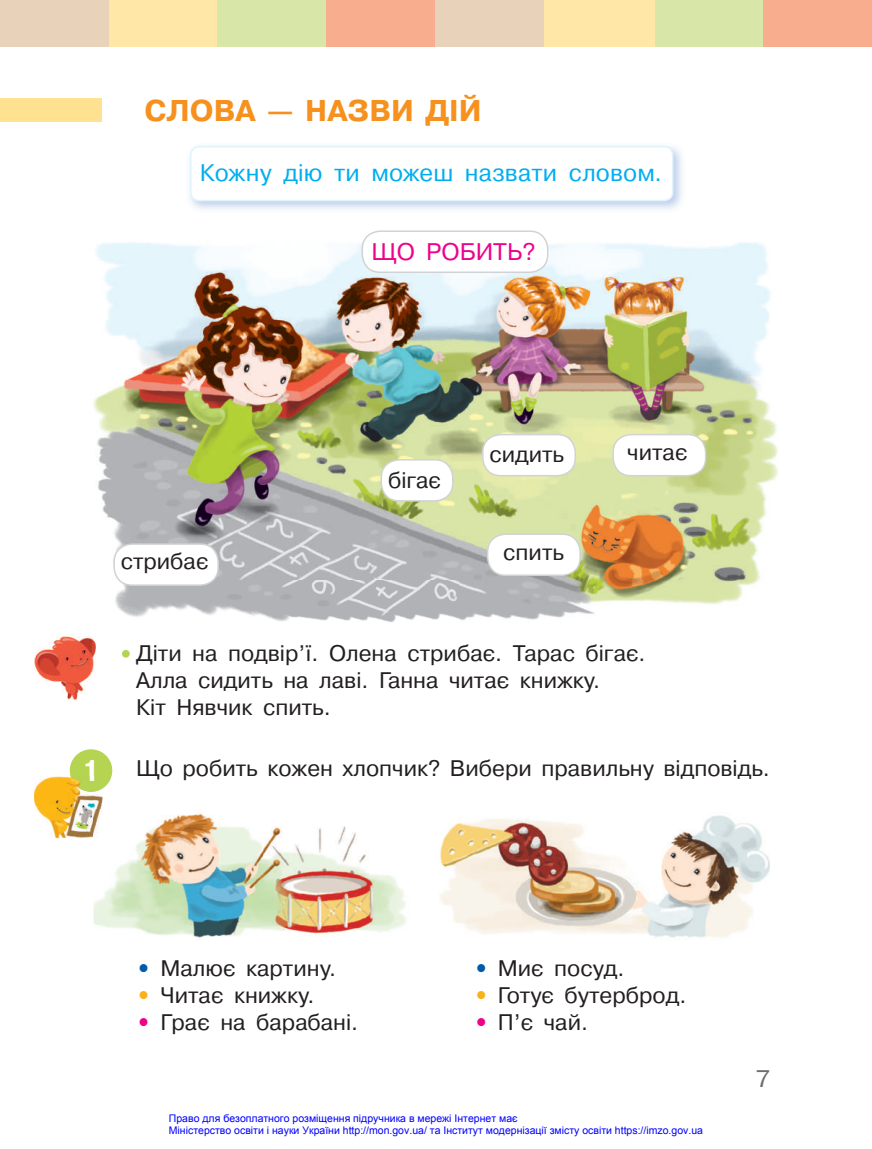
<style>
.page{position:relative;width:872px;height:1149px;background:#fff}
.page>*{position:absolute;margin:0;border:0;box-sizing:border-box;transform-origin:0 0}
.t1{font:700 30px "Pragmatica C";color:#f6911e}
.t2{font:700 30px "Pragmatica Cond C";color:#fff}
.t3{font:24px "Pragmatica C";letter-spacing:.005em;color:#00aeef}
.t4{font:24px "Pragmatica C";color:#ed028c}
.t5{font:24px "Pragmatica C";color:#6c6d70}
.t6{font:22.5px/27px "Pragmatica C";color:#231f20}
.t7{font:10.5px/12.6px "Arial";color:#00f}
.s1{color:#015aaa}
.s2{color:#fbb017}
.s3{color:#ed028c}
</style>
<div class="page">
<div style="left:109px;top:0;width:108px;height:47px;background:#ffe7a7"></div>
<div style="left:217px;top:0;width:109px;height:47px;background:#d8e7a7"></div>
<div style="left:654px;top:0;width:109px;height:47px;background:#d8e7a7"></div>
<div style="left:326px;top:0;width:109px;height:47px;background:#f8ad8f"></div>
<div style="left:763px;top:0;width:109px;height:47px;background:#f8ad8f"></div>
<div style="left:0;top:0;width:109px;height:47px;background:#e8d3ba"></div>
<div style="left:435px;top:0;width:109px;height:47px;background:#e8d3ba"></div>
<div style="left:544px;top:0;width:110px;height:47px;background:#ffe7a7"></div>
<div style="left:190px;top:146px;width:483px;height:55px;border:1px solid #e1f4fc;border-radius:9px"></div>
<img style="left:93px;top:236px;width:685px;height:386px">
<div style="left:362px;top:231px;width:185px;height:41px;background:#fff;border-radius:18px"></div>
<div style="left:361px;top:230px;width:187px;height:43px;border:1px solid #d1d2d4;border-radius:18px"></div>
<div style="left:114px;top:544px;width:104px;height:41px;background:#fff;border-radius:18px"></div>
<div style="left:113px;top:543px;width:106px;height:42px;border:1px solid #d1d2d4;border-radius:18px"></div>
<div style="left:381px;top:459px;width:72px;height:41px;background:#fff;border-radius:18px"></div>
<div style="left:380px;top:459px;width:73px;height:42px;border:1px solid #d1d2d4;border-radius:18px"></div>
<div style="left:483px;top:434px;width:92px;height:41px;background:#fff;border-radius:18px"></div>
<div style="left:482px;top:434px;width:94px;height:42px;border:1px solid #d1d2d4;border-radius:18px"></div>
<div style="left:613px;top:434px;width:92px;height:41px;background:#fff;border-radius:18px"></div>
<div style="left:612px;top:434px;width:94px;height:42px;border:1px solid #d1d2d4;border-radius:18px"></div>
<div style="left:487px;top:534px;width:93px;height:41px;background:#fff;border-radius:18px"></div>
<div style="left:487px;top:533px;width:94px;height:43px;border:1px solid #d1d2d4;border-radius:18px"></div>
<img style="left:94px;top:813px;width:313px;height:125px">
<img style="left:440px;top:815px;width:330px;height:123px">
<div style="left:122px;top:649px;width:8px;height:8px;background:#b5d451;border-radius:50%"></div>
<img style="left:34px;top:636px;width:62px;height:63px">
<img style="left:34px;top:776px;width:68px;height:61px">
<img style="left:94px;top:809px;width:8px;height:28px">
<svg style="left:67px;top:749px;width:46px;height:45px"></svg>
<div style="left:1px;top:98px;width:101px;height:23px;background:#ffe192"></div>
<h1 class="t1" style="left:145px;top:94px;width:338px">СЛОВА — НАЗВИ ДІЙ</h1>
<p class="t3" style="left:200px;top:159px;width:463px">Кожну дію ти можеш назвати словом.</p>
<p class="t4" style="left:371px;top:238px;width:165px">ЩО РОБИТЬ?</p>
<p class="t6" style="left:121px;top:547px;width:89px">стрибає</p>
<p class="t6" style="left:388px;top:466px;width:55px">бігає</p>
<p class="t6" style="left:489px;top:441px;width:76px">сидить</p>
<p class="t6" style="left:627px;top:438px;width:62px">читає</p>
<p class="t6" style="left:503px;top:538px;width:62px">спить</p>
<h1 class="t2" style="left:83px;top:753px;width:19px">1</h1>
<p class="t6" style="left:136px;top:639px;width:511px">Діти на подвір’ї. Олена стрибає. Тарас бігає.<br>Алла сидить на лаві. Ганна читає книжку.<br>Кіт Нявчик спить.</p>
<p class="t6" style="left:136px;top:754px;width:635px">Що робить кожен хлопчик? Вибери правильну відповідь.</p>
<p class="t6" style="left:138px;top:954px;width:200px"><span class="s1">•</span> Малює картину.</p>
<p class="t6" style="left:138px;top:981px;width:178px"><span class="s2">•</span> Читає книжку.</p>
<p class="t6" style="left:138px;top:1008px;width:222px"><span class="s3">•</span> Грає на барабані.</p>
<p class="t6" style="left:475px;top:954px;width:151px"><span class="s1">•</span> Миє посуд.</p>
<p class="t6" style="left:475px;top:981px;width:213px"><span class="s2">•</span> Готує бутерброд.</p>
<p class="t6" style="left:475px;top:1008px;width:115px"><span class="s3">•</span> П’є чай.</p>
<p class="t7" style="left:169px;top:1111px;width:535px">Право для безоплатного розміщення підручника в мережі Інтернет має<br>Міністерство освіти і науки України http://mon.gov.ua/ та Інститут модернізації змісту освіти https://imzo.gov.ua</p>
<p class="t5" style="left:756px;top:1064px;width:15px">7</p>
</div>
